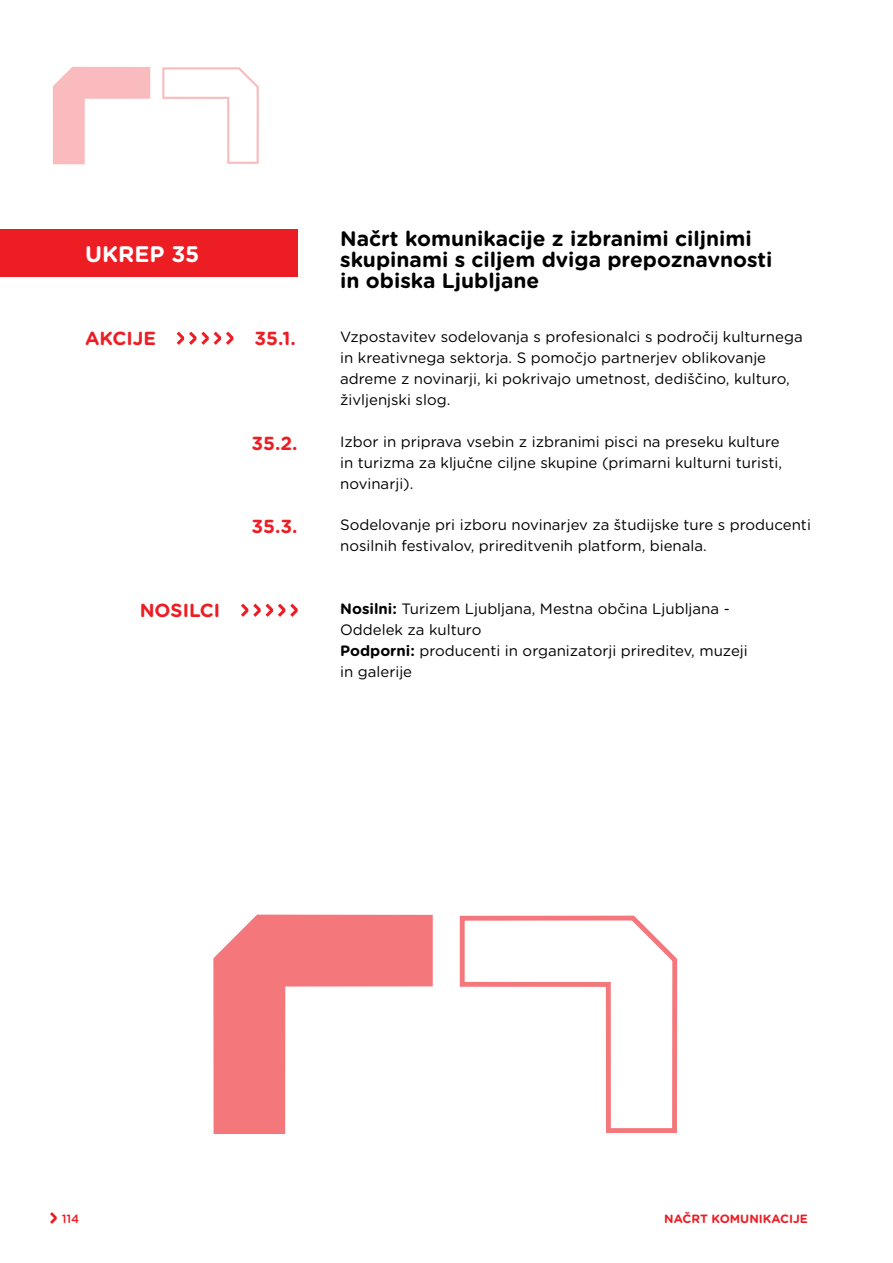
<style>
.page{position:relative;width:893px;height:1263px;background:#fff}
.page>*{position:absolute;margin:0;border:0;box-sizing:border-box;transform-origin:0 0}
.t1{font:700 22.5px "Gotham Rounded";color:#fff}
.t2{font:700 21px/21px "Gotham Rounded";color:#000}
.t3{font:700 18.9px "Gotham Rounded";color:#ed1d24}
.t4{font:15px/21px "Gotham Rounded";color:#000}
.t5{font:700 12px "Gotham Rounded";color:#ed1d24}
.t6{font:500 12px "Gotham Rounded";color:#ed1d24}
.s1{font-weight:700}
</style>
<div class="page">
<svg style="left:50px;top:1212px;width:7px;height:12px"></svg>
<svg style="left:177px;top:332px;width:56px;height:13px"></svg>
<div style="left:0;top:230px;width:298px;height:47px;background:#ed1d24"></div>
<svg style="left:241px;top:604px;width:57px;height:13px"></svg>
<svg style="left:53px;top:67px;width:97px;height:97px"></svg>
<svg style="left:162px;top:67px;width:97px;height:97px"></svg>
<svg style="left:213px;top:914px;width:220px;height:220px;fill:#f4777b"></svg>
<svg style="left:459px;top:915px;width:219px;height:218px"></svg>
<h1 class="t1" style="left:85px;top:238px;width:116px">UKREP 35</h1>
<p class="t3" style="left:85px;top:324px;width:72px">AKCIJE</p>
<p class="t3" style="left:254px;top:324px;width:43px">35.1.</p>
<p class="t3" style="left:252px;top:429px;width:48px">35.2.</p>
<p class="t3" style="left:140px;top:596px;width:82px">NOSILCI</p>
<p class="t3" style="left:252px;top:513px;width:48px">35.3.</p>
<h2 class="t2" style="left:340px;top:228px;width:434px">Načrt komunikacije z izbranimi ciljnimi skupinami s ciljem dviga prepoznavnosti in obiska Ljubljane</h2>
<p class="t4" style="left:340px;top:325px;width:464px">Vzpostavitev sodelovanja s profesionalci s področij kulturnega in kreativnega sektorja. S pomočjo partnerjev oblikovanje adreme z novinarji, ki pokrivajo umetnost, dediščino, kulturo, življenjski slog.</p>
<p class="t4" style="left:340px;top:430px;width:443px">Izbor in priprava vsebin z izbranimi pisci na preseku kulture in turizma za ključne ciljne skupine (primarni kulturni turisti, novinarji).</p>
<p class="t4" style="left:340px;top:514px;width:472px">Sodelovanje pri izboru novinarjev za študijske ture s producenti nosilnih festivalov, prireditvenih platform, bienala.</p>
<p class="t4" style="left:340px;top:597px;width:409px"><span class="s1">Nosilni:</span> Turizem Ljubljana, Mestna občina Ljubljana - Oddelek za kulturo<br><span class="s1">Podporni:</span> producenti in organizatorji prireditev, muzeji in galerije</p>
<p class="t6" style="left:62px;top:1210px;width:19px">114</p>
<p class="t5" style="left:664px;top:1210px;width:145px">NAČRT KOMUNIKACIJE</p>
</div>
